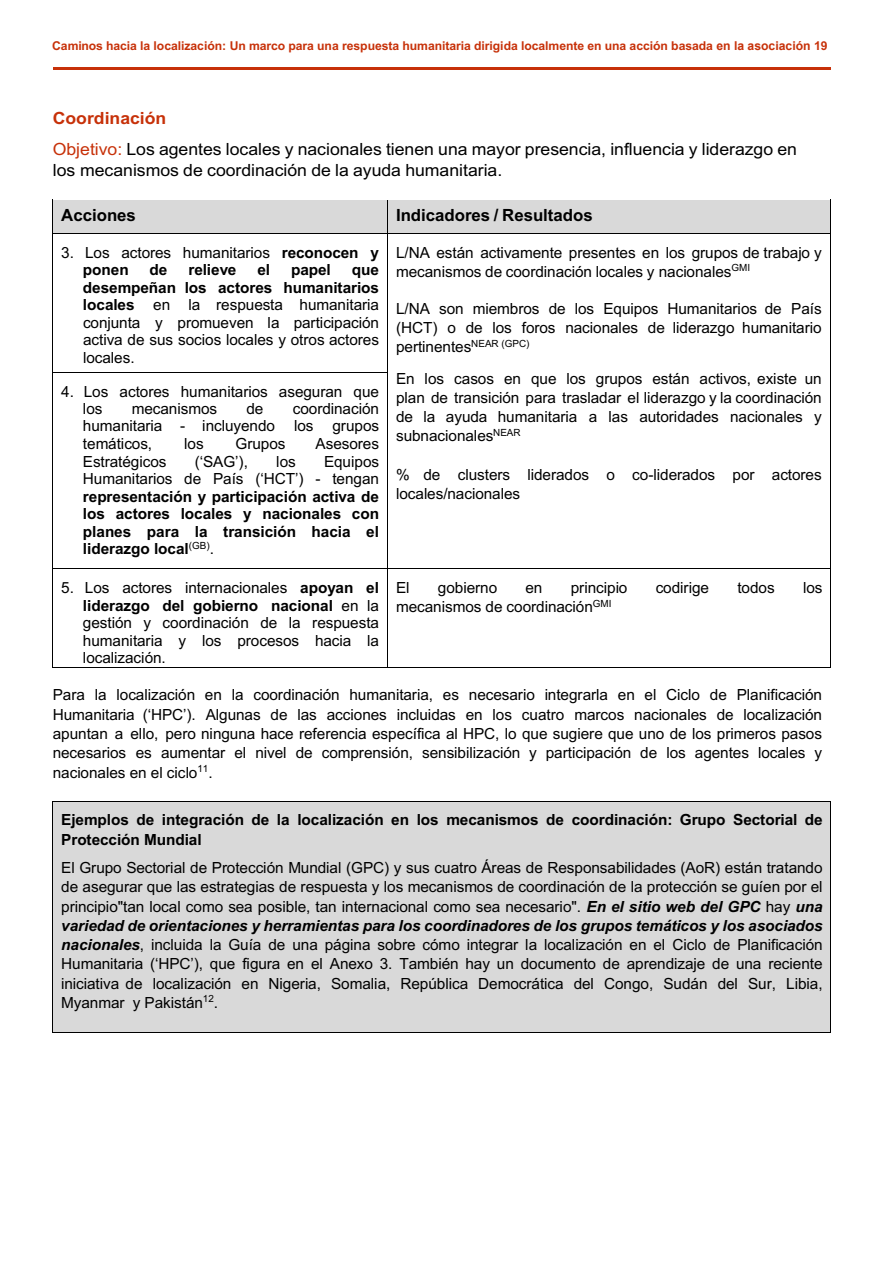
<style>
.page{position:relative;width:893px;height:1263px;background:#fff}
.page>*{position:absolute;margin:0;border:0;box-sizing:border-box;transform-origin:0 0}
.t1{font:16.8px/30.3px "Arial";color:#000;scale:1.05 1}
.t2{font:700 16.8px "Arial";color:#000}
.t3{font:15.3px/17.5px "Arial";letter-spacing:-.005em;color:#000;text-align:justify}
.t4{font:700 15.3px/17.5px "Arial";letter-spacing:-.005em;color:#000;text-align:justify}
.t5{font:700 12.15px "Arial";letter-spacing:-.005em;color:#c73109}
.s1{font-weight:700;color:#c73109}
.s2{color:#c73109}
.s3{font-weight:700}
.s4{font-weight:400}
.s5{font-weight:700;font-style:italic}
</style>
<div class="page">
<hr style="left:53px;top:67px;width:778px;height:2px;background:#c73109">
<div style="left:54px;top:201px;width:334px;height:32px;background:#d9d9d9"></div>
<div style="left:388px;top:201px;width:442px;height:32px;background:#d9d9d9"></div>
<hr style="left:53px;top:200px;width:335px;height:1px;background:#000">
<hr style="left:53px;top:201px;width:335px;height:1px;background:#d9d9d9">
<hr style="left:388px;top:200px;width:442px;height:1px;background:#000">
<hr style="left:52px;top:201px;width:1px;height:32px;background:#000">
<hr style="left:388px;top:201px;width:1px;height:32px;background:#000">
<hr style="left:830px;top:201px;width:1px;height:32px;background:#000">
<hr style="left:53px;top:233px;width:335px;height:1px;background:#000">
<hr style="left:388px;top:233px;width:442px;height:1px;background:#000">
<hr style="left:52px;top:234px;width:1px;height:138px;background:#000">
<hr style="left:388px;top:234px;width:1px;height:138px;background:#000">
<hr style="left:830px;top:234px;width:1px;height:138px;background:#000">
<hr style="left:53px;top:372px;width:335px;height:1px;background:#000">
<hr style="left:52px;top:373px;width:1px;height:196px;background:#000">
<hr style="left:388px;top:373px;width:1px;height:196px;background:#000">
<hr style="left:830px;top:373px;width:1px;height:196px;background:#000">
<hr style="left:53px;top:569px;width:335px;height:1px;background:#000">
<hr style="left:388px;top:569px;width:442px;height:1px;background:#000">
<hr style="left:52px;top:570px;width:1px;height:97px;background:#000">
<hr style="left:53px;top:667px;width:335px;height:1px;background:#000">
<hr style="left:388px;top:570px;width:1px;height:97px;background:#000">
<hr style="left:388px;top:667px;width:442px;height:1px;background:#000">
<hr style="left:830px;top:570px;width:1px;height:97px;background:#000">
<div style="left:53px;top:802px;width:778px;height:230px;background:#d9d9d9"></div>
<hr style="left:53px;top:801px;width:777px;height:1px;background:#000">
<hr style="left:52px;top:802px;width:1px;height:230px;background:#000">
<hr style="left:53px;top:1032px;width:777px;height:1px;background:#000">
<hr style="left:830px;top:802px;width:1px;height:230px;background:#000">
<p class="t5" style="left:52px;top:37px;width:777px">Caminos hacia la localización: Un marco para una respuesta humanitaria dirigida localmente en una acción basada en la asociación 19</p>
<p class="t1" style="left:53px;top:103px;width:710px"><span class="s1">Coordinación<br></span><span class="s2">Objetivo:</span> Los agentes locales y nacionales tienen una mayor presencia, influencia y liderazgo en</p>
<p class="t1" style="left:53px;top:154px;width:430px">los mecanismos de coordinación de la ayuda humanitaria.</p>
<p class="t2" style="left:61px;top:203px;width:76px">Acciones</p>
<p class="t2" style="left:396px;top:203px;width:198px">Indicadores / Resultados</p>
<p class="t3" style="left:83px;top:243px;width:298px;text-indent:-22px">3. Los actores humanitarios <span class="s3">reconocen y ponen</span></p>
<p class="t3" style="left:396px;top:243px;width:427px;line-height:19px">L/NA están activamente presentes en los grupos de trabajo y mecanismos de coordinación locales y nacionales<sup>GMI</sup></p>
<p class="t3" style="left:396px;top:299px;width:427px;line-height:19.2px">L/NA son miembros de los Equipos Humanitarios de País (HCT) o de los foros nacionales de liderazgo humanitario pertinentes<sup>NEAR</sup> <sup>(GPC)</sup></p>
<p class="t3" style="left:396px;top:369px;width:427px;line-height:19.2px">En los casos en que los grupos están activos, existe un plan de transición para trasladar el liderazgo y la coordinación de la ayuda humanitaria a las autoridades nacionales y subnacionales<sup>NEAR</sup></p>
<p class="t3" style="left:396px;top:464px;width:427px;line-height:19.4px">% de clusters liderados o co-liderados por actores locales/nacionales</p>
<p class="t4" style="left:150px;top:261px;width:19px">de</p>
<p class="t4" style="left:188px;top:261px;width:49px">relieve</p>
<p class="t4" style="left:257px;top:261px;width:14px">el</p>
<p class="t4" style="left:291px;top:261px;width:41px">papel</p>
<p class="t3" style="left:83px;top:261px;width:298px;text-indent:269px"><span class="s3">que desempeñan los actores humanitarios locales</span> en la respuesta humanitaria conjunta y promueven la participación activa de sus socios locales y otros actores locales.</p>
<p class="t3" style="left:83px;top:383px;width:298px;text-indent:-22px">4. Los actores humanitarios aseguran que los</p>
<p class="t3" style="left:83px;top:400px;width:298px;text-indent:210px">coordinación humanitaria - incluyendo los grupos temáticos,</p>
<p class="t3" style="left:132px;top:400px;width:87px">mecanismos</p>
<p class="t3" style="left:246px;top:400px;width:19px">de</p>
<p class="t3" style="left:184px;top:435px;width:21px">los</p>
<p class="t3" style="left:236px;top:435px;width:51px">Grupos</p>
<p class="t3" style="left:316px;top:435px;width:65px">Asesores</p>
<p class="t3" style="left:83px;top:452px;width:85px">Estratégicos</p>
<p class="t3" style="left:195px;top:452px;width:55px">(‘SAG’),</p>
<p class="t3" style="left:276px;top:452px;width:21px">los</p>
<p class="t3" style="left:83px;top:452px;width:298px;text-align:right">Equipos<br>Humanitarios de País (‘HCT’) - tengan</p>
<p class="t4" style="left:83px;top:488px;width:298px">representación y participación activa de los actores locales y nacionales con planes para la transición hacia el liderazgo local<sup>(GB)</sup><span class="s4">.</span></p>
<p class="t3" style="left:83px;top:579px;width:298px;text-indent:-22px">5. Los actores internacionales <span class="s3">apoyan el liderazgo del gobierno nacional</span> en la gestión y coordinación de la respuesta humanitaria y los procesos hacia la localización.</p>
<p class="t3" style="left:396px;top:579px;width:15px">El</p>
<p class="t3" style="left:438px;top:579px;width:61px">gobierno</p>
<p class="t3" style="left:525px;top:579px;width:19px">en</p>
<p class="t3" style="left:571px;top:579px;width:58px">principio</p>
<p class="t3" style="left:656px;top:579px;width:55px">codirige</p>
<p class="t3" style="left:737px;top:579px;width:39px">todos</p>
<p class="t3" style="left:803px;top:579px;width:21px">los</p>
<p class="t3" style="left:396px;top:598px;width:217px">mecanismos de coordinación<sup>GMI</sup></p>
<p class="t3" style="left:53px;top:685px;width:771px;line-height:19.4px">Para la localización en la coordinación humanitaria, es necesario integrarla en el Ciclo de Planificación Humanitaria (‘HPC’). Algunas de las acciones incluidas en los cuatro marcos nacionales de localización apuntan a ello, pero ninguna hace referencia específica al HPC, lo que sugiere que uno de los primeros pasos necesarios es aumentar el nivel de comprensión, sensibilización y participación de los agentes locales y nacionales en el ciclo<sup>11</sup>.</p>
<p class="t4" style="left:61px;top:810px;width:763px;line-height:19.4px">Ejemplos de integración de la localización en los mecanismos de coordinación: Grupo Sectorial de<br>Protección Mundial</p>
<p class="t3" style="left:61px;top:858px;width:763px;line-height:19.2px">El Grupo Sectorial de Protección Mundial (GPC) y sus cuatro Áreas de Responsabilidades (AoR) están tratando de asegurar que las estrategias de respuesta y los mecanismos de coordinación de la protección se guíen por el principio"tan local como sea posible, tan internacional como sea necesario". <span class="s5">En el sitio web del GPC</span> hay <span class="s5">una variedad de orientaciones y herramientas para los coordinadores de los grupos temáticos y los asociados nacionales</span>, incluida la Guía de una página sobre cómo integrar la localización en el Ciclo de Planificación Humanitaria (‘HPC’), que figura en el Anexo 3. También hay un documento de aprendizaje de una reciente iniciativa de localización en Nigeria, Somalia, República Democrática del Congo, Sudán del Sur, Libia, Myanmar y Pakistán<sup>12</sup>.</p>
</div>
